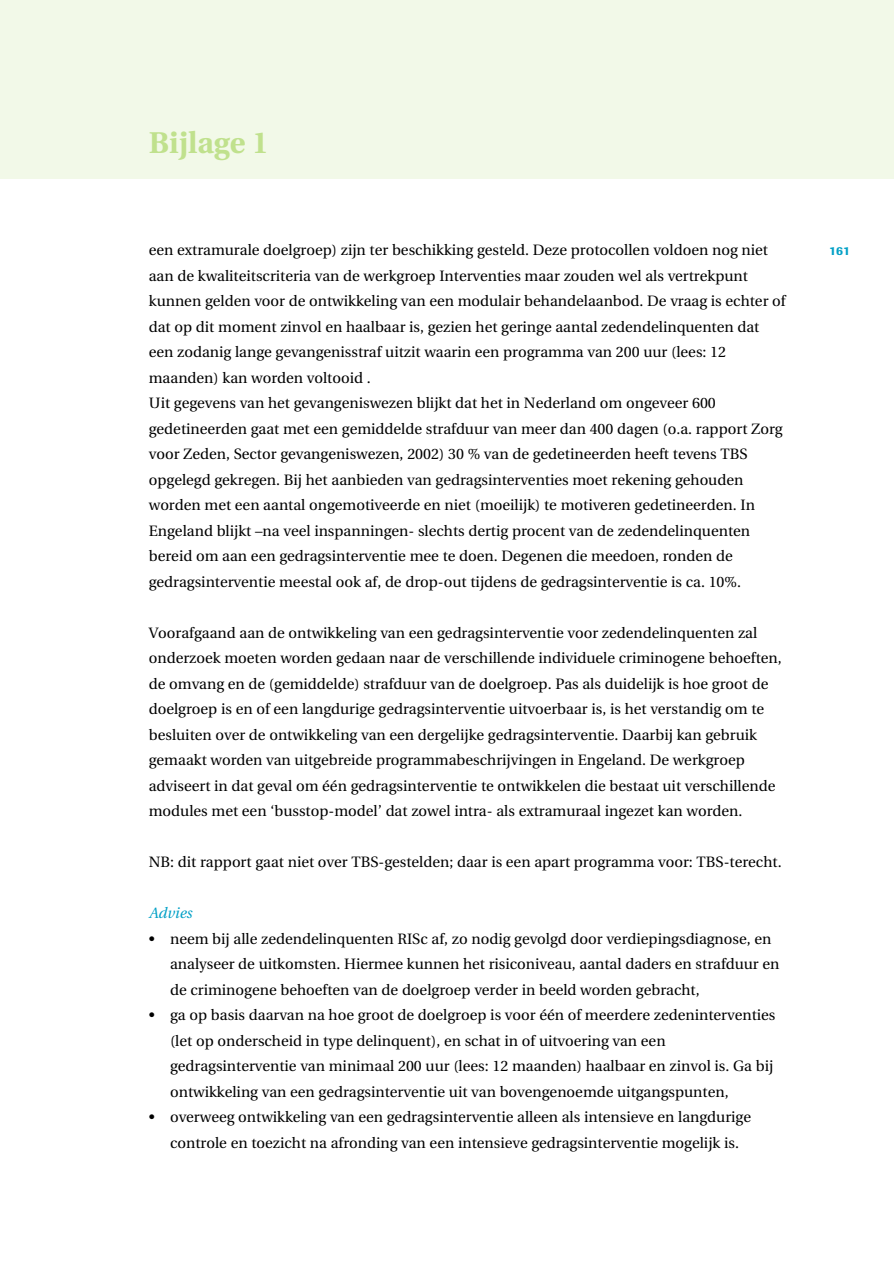
<style>
.page{position:relative;width:894px;height:1262px;background:#fff}
.page>*{position:absolute;margin:0;border:0;box-sizing:border-box;transform-origin:0 0}
.t1{font:700 30px "Utopia";color:#c0e18d}
.t2{font:15px/25.5px "Utopia";color:#000}
.t3{font:italic 15px "Utopia";color:#02a0c6}
.t4{font:500 12px "Imago";color:#02a0c6}
</style>
<div class="page">
<div style="left:0;top:0;width:894px;height:179px;background:#f2f9e8"></div>
<h1 class="t1" style="left:149px;top:131px;width:122px">Bijlage 1</h1>
<p class="t2" style="left:149px;top:238px;width:638px">een extramurale doelgroep) zijn ter beschikking gesteld. Deze protocollen voldoen nog niet aan de kwaliteitscriteria van de werkgroep Interventies maar zouden wel als vertrekpunt kunnen gelden voor de ontwikkeling van een modulair behandelaanbod. De vraag is echter of dat op dit moment zinvol en haalbaar is, gezien het geringe aantal zedendelinquenten dat een zodanig lange gevangenisstraf uitzit waarin een programma van 200 uur (lees: 12 maanden) kan worden voltooid .<br>Uit gegevens van het gevangeniswezen blijkt dat het in Nederland om ongeveer 600 gedetineerden gaat met een gemiddelde strafduur van meer dan 400 dagen (o.a. rapport Zorg voor Zeden, Sector gevangeniswezen, 2002) 30 % van de gedetineerden heeft tevens TBS opgelegd gekregen. Bij het aanbieden van gedragsinterventies moet rekening gehouden worden met een aantal ongemotiveerde en niet (moeilijk) te motiveren gedetineerden. In Engeland blijkt –na veel inspanningen- slechts dertig procent van de zedendelinquenten bereid om aan een gedragsinterventie mee te doen. Degenen die meedoen, ronden de gedragsinterventie meestal ook af, de drop-out tijdens de gedragsinterventie is ca. 10%.</p>
<p class="t2" style="left:149px;top:621px;width:634px">Voorafgaand aan de ontwikkeling van een gedragsinterventie voor zedendelinquenten zal onderzoek moeten worden gedaan naar de verschillende individuele criminogene behoeften, de omvang en de (gemiddelde) strafduur van de doelgroep. Pas als duidelijk is hoe groot de doelgroep is en of een langdurige gedragsinterventie uitvoerbaar is, is het verstandig om te besluiten over de ontwikkeling van een dergelijke gedragsinterventie. Daarbij kan gebruik gemaakt worden van uitgebreide programmabeschrijvingen in Engeland. De werkgroep adviseert in dat geval om één gedragsinterventie te ontwikkelen die bestaat uit verschillende modules met een ‘busstop-model’ dat zowel intra- als extramuraal ingezet kan worden.</p>
<p class="t2" style="left:149px;top:850px;width:634px">NB: dit rapport gaat niet over TBS-gestelden; daar is een apart programma voor: TBS-terecht.</p>
<p class="t3" style="left:149px;top:907px;width:45px">Advies</p>
<p class="t2" style="left:170px;top:927px;width:611px;text-indent:-21px">• neem bij alle zedendelinquenten RISc af, zo nodig gevolgd door verdiepingsdiagnose, en analyseer de uitkomsten. Hiermee kunnen het risiconiveau, aantal daders en strafduur en de criminogene behoeften van de doelgroep verder in beeld worden gebracht,</p>
<p class="t2" style="left:170px;top:1003px;width:607px;text-indent:-21px">• ga op basis daarvan na hoe groot de doelgroep is voor één of meerdere zedeninterventies (let op onderscheid in type delinquent), en schat in of uitvoering van een gedragsinterventie van minimaal 200 uur (lees: 12 maanden) haalbaar en zinvol is. Ga bij ontwikkeling van een gedragsinterventie uit van bovengenoemde uitgangspunten,</p>
<p class="t2" style="left:170px;top:1105px;width:582px;text-indent:-21px">• overweeg ontwikkeling van een gedragsinterventie alleen als intensieve en langdurige controle en toezicht na afronding van een intensieve gedragsinterventie mogelijk is.</p>
<p class="t4" style="left:829px;top:247px;width:22px">161</p>
</div>
